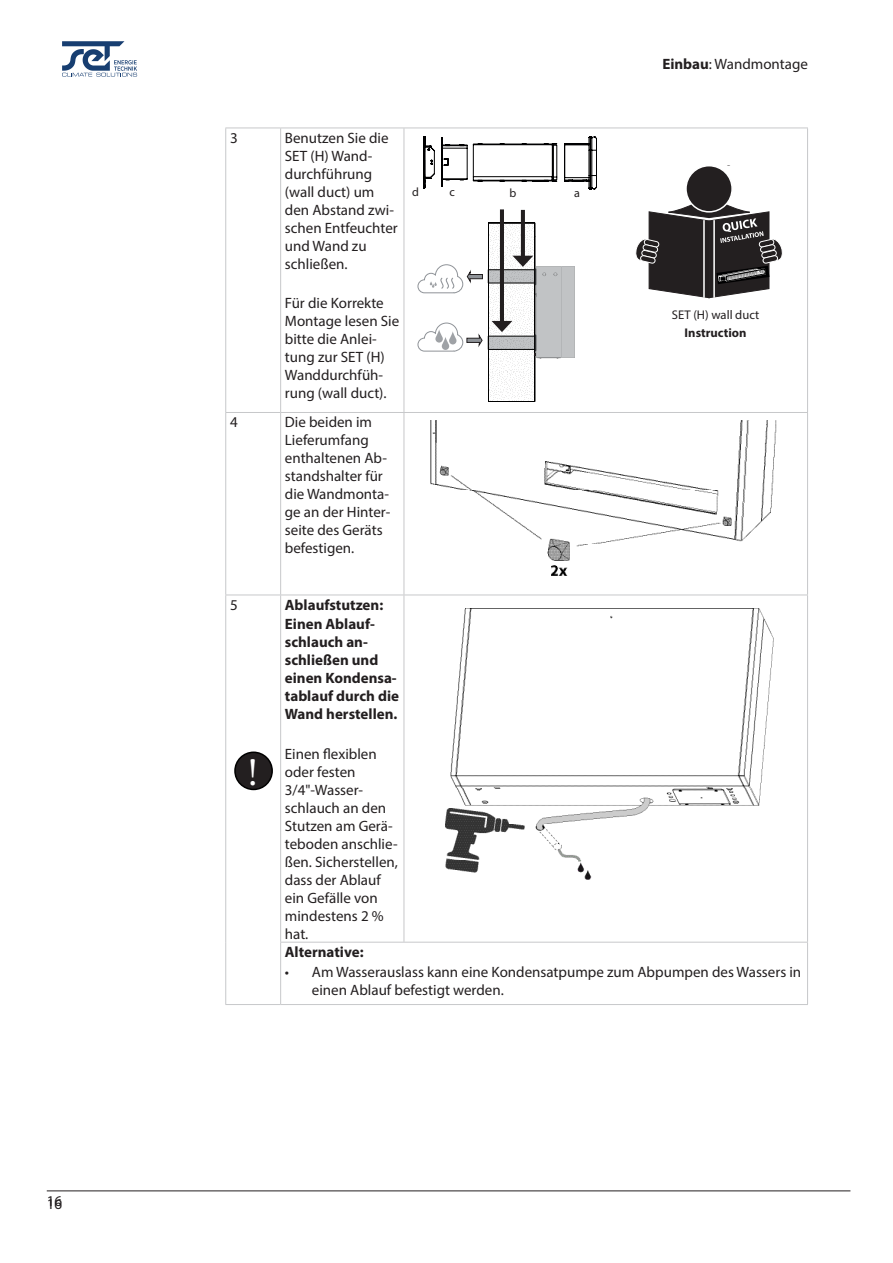
<style>
.page{position:relative;width:893px;height:1263px;background:#fff}
.page>*{position:absolute;margin:0;border:0;box-sizing:border-box;transform-origin:0 0}
.t1{font:39px "Minion Pro";color:#fff}
.Table_text{font:15px/18px "Myriad Pro";color:#231f20}
.Table_text-2{font:700 15px/18px "Myriad Pro";color:#231f20}
.TOC_level_2{font:12.6px "Myriad Pro";color:#231f20}
.TOC_level_2-2{font:700 12.6px "Myriad Pro";color:#231f20}
.t2{font:12.15px "Myriad Pro";color:#231f20}
.s1{font-weight:700}
</style>
<div class="page">
<svg style="left:62px;top:41px;width:75px;height:36px"></svg>
<hr style="left:225px;top:128px;width:56px;height:1px;background:#c7c8ca">
<hr style="left:225px;top:128px;width:1px;height:284px;background:#c7c8ca">
<hr style="left:281px;top:128px;width:123px;height:1px;background:#c7c8ca">
<hr style="left:280px;top:128px;width:1px;height:284px;background:#c7c8ca">
<hr style="left:404px;top:128px;width:404px;height:1px;background:#c7c8ca">
<hr style="left:807px;top:128px;width:1px;height:284px;background:#c7c8ca">
<hr style="left:225px;top:412px;width:56px;height:1px;background:#c7c8ca">
<hr style="left:225px;top:413px;width:1px;height:182px;background:#c7c8ca">
<hr style="left:281px;top:412px;width:123px;height:1px;background:#c7c8ca">
<hr style="left:280px;top:413px;width:1px;height:182px;background:#c7c8ca">
<hr style="left:404px;top:412px;width:404px;height:1px;background:#c7c8ca">
<hr style="left:807px;top:413px;width:1px;height:182px;background:#c7c8ca">
<hr style="left:225px;top:595px;width:56px;height:1px;background:#c7c8ca">
<hr style="left:225px;top:595px;width:1px;height:347px;background:#c7c8ca">
<hr style="left:281px;top:595px;width:123px;height:1px;background:#c7c8ca">
<hr style="left:280px;top:595px;width:1px;height:347px;background:#c7c8ca">
<hr style="left:404px;top:595px;width:404px;height:1px;background:#c7c8ca">
<hr style="left:807px;top:595px;width:1px;height:347px;background:#c7c8ca">
<hr style="left:225px;top:942px;width:1px;height:62px;background:#c7c8ca">
<hr style="left:280px;top:942px;width:124px;height:1px;background:#c7c8ca">
<hr style="left:280px;top:942px;width:1px;height:62px;background:#c7c8ca">
<hr style="left:404px;top:942px;width:404px;height:1px;background:#c7c8ca">
<hr style="left:807px;top:942px;width:1px;height:62px;background:#c7c8ca">
<hr style="left:225px;top:1004px;width:56px;height:1px;background:#c7c8ca">
<hr style="left:281px;top:1004px;width:123px;height:1px;background:#c7c8ca">
<hr style="left:404px;top:1004px;width:404px;height:1px;background:#c7c8ca">
<hr style="left:404px;top:128px;width:1px;height:284px;background:#c7c8ca">
<hr style="left:404px;top:413px;width:1px;height:182px;background:#c7c8ca">
<hr style="left:404px;top:595px;width:1px;height:347px;background:#c7c8ca">
<img style="left:430px;top:420px;width:347px;height:156px">
<img style="left:445px;top:608px;width:328px;height:271px">
<svg style="left:635px;top:166px;width:148px;height:132px"></svg>
<hr style="left:521px;top:210px;width:4px;height:49px;background:#231f20">
<hr style="left:500px;top:209px;width:4px;height:116px;background:#231f20">
<svg style="left:417px;top:223px;width:158px;height:179px"></svg>
<svg style="left:424px;top:136px;width:173px;height:53px"></svg>
<div style="left:235px;top:752px;width:37px;height:37px;background:#231f20;border-radius:50%"></div>
<div style="left:234px;top:751px;width:39px;height:39px;border:2px solid #000;border-radius:50%"></div>
<hr style="left:47px;top:1190px;width:803px;height:1px;background:#231f20">
<p class="Table_text" style="left:47px;top:1192px;width:17px">16</p>
<p class="Table_text" style="left:47px;top:1194px;width:17px">16</p>
<p class="Table_text" style="left:230px;top:128px;width:9px">3</p>
<p class="Table_text" style="left:285px;top:128px;width:114px">Benutzen Sie die<br>SET (H) Wand&shy;durchführung (wall duct) um den Abstand zwi&shy;schen Entfeuchter und Wand zu schließen.</p>
<p class="Table_text" style="left:285px;top:294px;width:116px">Für die Korrekte<br>Montage lesen Sie bitte die Anlei&shy;tung zur SET (H)<br>Wanddurchfüh&shy;rung (wall duct).</p>
<p class="Table_text" style="left:230px;top:413px;width:9px">4</p>
<p class="Table_text" style="left:285px;top:413px;width:107px">Die beiden im<br>Lieferumfang enthaltenen Ab&shy;standshalter für die Wandmonta&shy;ge an der Hinter&shy;seite des Geräts befestigen.</p>
<p class="t2" style="left:412px;top:184px;width:8px">d</p>
<p class="t2" style="left:450px;top:185px;width:7px">c</p>
<p class="t2" style="left:509px;top:186px;width:8px">b</p>
<p class="t2" style="left:574px;top:185px;width:7px">a</p>
<p class="Table_text" style="left:662px;top:54px;width:147px"><span class="s1">Einbau</span>: Wandmontage</p>
<p class="TOC_level_2" style="left:672px;top:307px;width:89px">SET (H) wall duct</p>
<p class="TOC_level_2-2" style="left:685px;top:325px;width:63px">Instruction</p>
<p class="Table_text" style="left:230px;top:595px;width:9px">5</p>
<p class="Table_text-2" style="left:285px;top:595px;width:100px">Ablaufstutzen:</p>
<p class="Table_text-2" style="left:285px;top:615px;width:116px">Einen Ablauf&shy;schlauch an&shy;schließen und einen Kondensa&shy;tablauf durch die<br>Wand herstellen.</p>
<p class="Table_text" style="left:285px;top:744px;width:115px">Einen flexiblen oder festen<br>3/4"-Wasser&shy;schlauch an den<br>Stutzen am Gerä&shy;teboden anschlie&shy;ßen. Sicherstellen, dass der Ablauf ein Gefälle von mindestens 2 % hat.</p>
<p class="Table_text-2" style="left:285px;top:942px;width:80px">Alternative:</p>
<p class="Table_text" style="left:312px;top:962px;width:491px;text-indent:-27px">• Am Wasserauslass kann eine Kondensatpumpe zum Abpumpen des Wassers in einen Ablauf befestigt werden.</p>
<p class="t1" style="left:248px;top:746px;width:12px">!</p>
</div>
